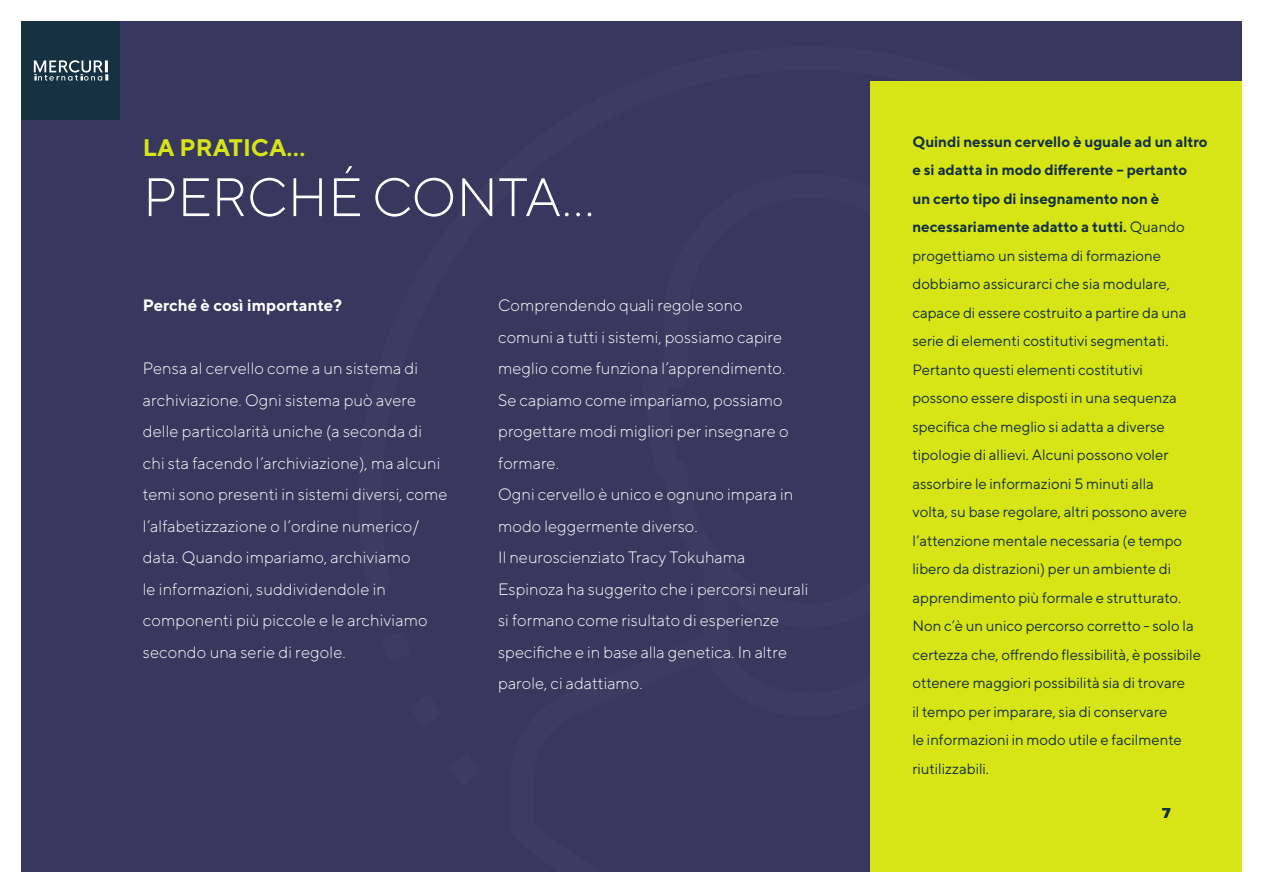
<style>
.page{position:relative;width:1263px;height:893px;background:#fff}
.page>*{position:absolute;margin:0;border:0;box-sizing:border-box;transform-origin:0 0}
.t1{font:300 54px "TT Norms";color:#fff}
.t2{font:700 24px "TT Norms";color:#d7e516}
.t3{font:300 16.5px/31.5px "TT Norms";color:#fff}
.t4{font:700 16.5px "TT Norms";color:#fff}
.t5{font:15px/28.5px "TT Norms";letter-spacing:-.005em;color:#163141}
.t6{font:15px/28.5px "TT Norms";letter-spacing:-.005em;color:#133040}
.t7{font:15px "Proxima Nova Extrabld";color:#163141}
.s1{font-weight:700}
</style>
<div class="page">
<div style="left:21px;top:21px;width:1221px;height:851px;background:#38375e"></div>
<div style="left:21px;top:21px;width:98px;height:98px;background:#163141"></div>
<svg style="left:34px;top:60px;width:74px;height:21px"></svg>
<div style="left:871px;top:81px;width:371px;height:791px;background:#d7e516"></div>
<p class="t2" style="left:143px;top:132px;width:162px">LA PRATICA…</p>
<p class="t6" style="left:912px;top:127px;width:297px"><span class="s1">Quindi nessun cervello è uguale ad un altro e si adatta in modo differente – pertanto un certo tipo di insegnamento non è necessariamente adatto a tutti.</span> Quando progettiamo un sistema di formazione dobbiamo assicurarci che sia modulare, capace di essere costruito a partire da una serie di elementi costitutivi segmentati.</p>
<p class="t5" style="left:912px;top:355px;width:276px">Pertanto questi elementi costitutivi possono essere disposti in una sequenza specifica che meglio si adatta a diverse tipologie di allievi. Alcuni possono voler assorbire le informazioni 5 minuti alla volta, su base regolare, altri possono avere l’attenzione mentale necessaria (e tempo libero da distrazioni) per un ambiente di apprendimento più formale e strutturato.</p>
<p class="t5" style="left:912px;top:612px;width:290px">Non c’è un unico percorso corretto - solo la certezza che, offrendo flessibilità, è possibile ottenere maggiori possibilità sia di trovare<br>il tempo per imparare, sia di conservare<br>le informazioni in modo utile e facilmente riutilizzabili.</p>
<p class="t7" style="left:1162px;top:806px;width:10px">7</p>
<p class="t1" style="left:143px;top:164px;width:453px">PERCHÉ CONTA…</p>
<p class="t4" style="left:143px;top:295px;width:201px">Perché è così importante?</p>
<p class="t3" style="left:498px;top:289px;width:292px">Comprendendo quali regole sono comuni a tutti i sistemi, possiamo capire meglio come funziona l’apprendimento.<br>Se capiamo come impariamo, possiamo progettare modi migliori per insegnare o formare.</p>
<p class="t3" style="left:498px;top:478px;width:297px">Ogni cervello è unico e ognuno impara in modo leggermente diverso.</p>
<p class="t3" style="left:498px;top:541px;width:312px">Il neuroscienziato Tracy Tokuhama Espinoza ha suggerito che i percorsi neurali si formano come risultato di esperienze specifiche e in base alla genetica. In altre parole, ci adattiamo.</p>
<p class="t3" style="left:143px;top:352px;width:306px">Pensa al cervello come a un sistema di archiviazione. Ogni sistema può avere delle particolarità uniche (a seconda di chi sta facendo l’archiviazione), ma alcuni temi sono presenti in sistemi diversi, come l’alfabetizzazione o l’ordine numerico/ data. Quando impariamo, archiviamo<br>le informazioni, suddividendole in componenti più piccole e le archiviamo secondo una serie di regole.</p>
</div>
